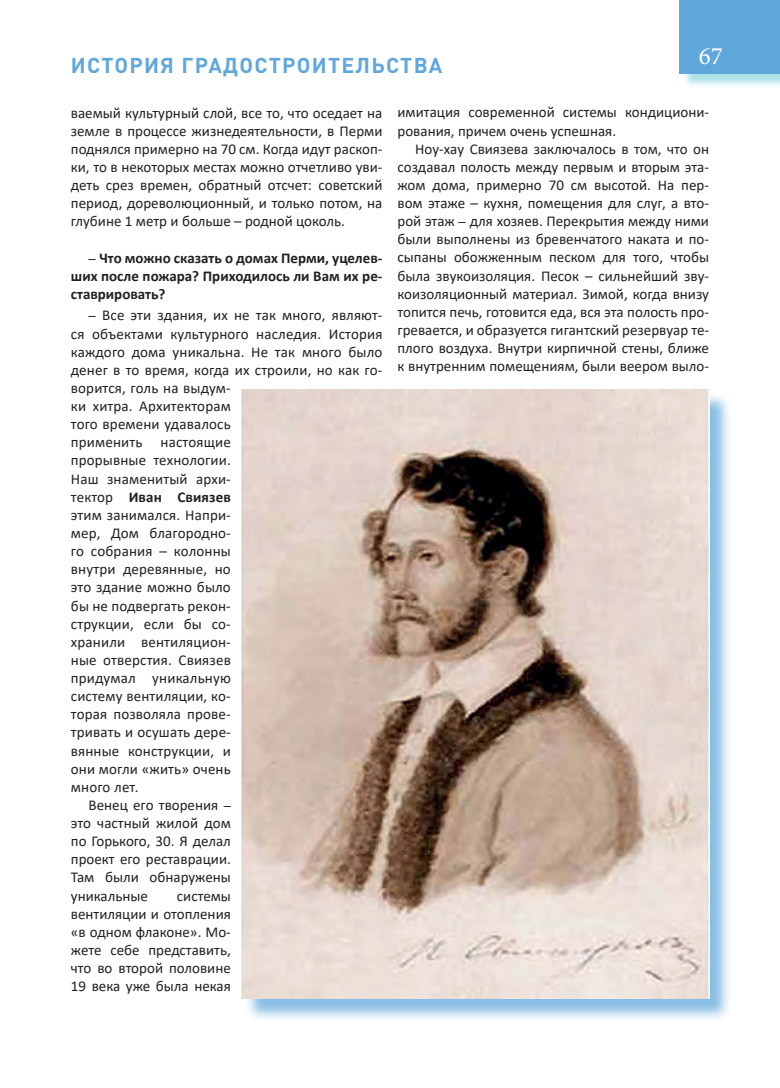
<style>
.page{position:relative;width:780px;height:1088px;background:#fff}
.page>*{position:absolute;margin:0;border:0;box-sizing:border-box;transform-origin:0 0}
.t1{font:25px "Minion Pro";color:#fff}
.верх{font:700 21.25px "DIN Pro";letter-spacing:.06em;color:#60a7db}
.основной_текст{font:15px/18.1px "Calibri";letter-spacing:.01em;color:#231f20;text-align:justify}
.основной_текст-2{font:700 15px/18.1px "Calibri";color:#231f20;text-align:justify}
.s1{font-family:"Helios Cond";font-weight:400}
.s2{font-family:"Helios Cond"}
.s3{font-weight:700}
</style>
<div class="page">
<div style="left:681px;top:2px;width:99px;height:87px;background:#53c5d1;opacity:.5"></div>
<div style="left:679px;top:0;width:101px;height:73px;background:#60a7db"></div>
<div style="left:244px;top:393px;width:488px;height:629px;background:#60a7db;opacity:.75"></div>
<img style="left:241px;top:390px;width:468px;height:609px">
<p class="верх" style="left:71px;top:51px;width:373px">ИСТОРИЯ ГРАДОСТРОИТЕЛЬСТВА</p>
<h1 class="t1" style="left:698px;top:40px;width:26px">67</h1>
<p class="основной_текст" style="left:71px;top:103px;width:313px">ваемый культурный слой, все то, что оседает на земле в процессе жизнедеятельности, в Перми поднялся примерно на 70 см. Когда идут раскоп&shy;ки, то в некоторых местах можно отчетливо уви&shy;деть срез времен, обратный отсчет: советский период, дореволюционный, и только потом, на глубине 1 метр и больше – родной цоколь.</p>
<p class="основной_текст-2" style="left:71px;top:248px;width:313px;text-indent:18px"><span class="s1">–</span> Что можно сказать о домах Перми, уцелев&shy;ших после пожара? Приходилось ли Вам их ре&shy;ставрировать?</p>
<p class="основной_текст" style="left:71px;top:306px;width:313px;text-align:left;text-indent:18px"><span class="s2">–</span> Все эти здания, их не так много, являют&shy;ся объектами культурного наследия. История каждого дома уникальна. Не так много было денег в то время, когда их строили, но как го&shy;ворится, голь на выдум-<br>ки хитра. Архитекторам<br>того времени удавалось<br>применить настоящие<br>прорывные технологии.<br>Наш знаменитый архи-<br>тектор <span class="s3">Иван Свиязев<br></span>этим занимался. Напри-<br>мер, Дом благородно-<br>го собрания – колонны<br>внутри деревянные, но<br>это здание можно было<br>бы не подвергать рекон-<br>струкции, если бы со-<br>хранили вентиляцион-<br>ные отверстия. Свиязев<br>придумал уникальную<br>систему вентиляции, ко-<br>торая позволяла прове-<br>тривать и осушать дере-<br>вянные конструкции, и<br>они могли «жить» очень<br>много лет.</p>
<p class="основной_текст" style="left:71px;top:795px;width:161px;text-indent:18px">Венец его творения <span class="s2">– </span>это частный жилой дом по Горького, 30. Я делал проект его реставрации.<br>Там были обнаружены уникальные</p>
<p class="основной_текст" style="left:71px;top:886px;width:161px;text-indent:106px">системы вентиляции и отопления «в одном флаконе». Мо&shy;жете себе представить, что во второй половине 19 века уже была некая</p>
<p class="основной_текст" style="left:397px;top:103px;width:313px">имитация современной системы кондициони&shy;рования, причем очень успешная.</p>
<p class="основной_текст" style="left:397px;top:139px;width:313px;text-indent:18px">Ноу-хау Свиязева заключалось в том, что он создавал полость между первым и вторым эта&shy;жом дома, примерно 70 см высотой. На пер&shy;вом этаже – кухня, помещения для слуг, а вто&shy;рой этаж <span class="s2">–</span> для хозяев. Перекрытия между ними были выполнены из бревенчатого наката и по&shy;сыпаны обожженным песком для того, чтобы была звукоизоляция. Песок – сильнейший зву&shy;коизоляционный материал. Зимой, когда внизу топится печь, готовится еда, вся эта полость про&shy;гревается, и образуется гигантский резервуар те&shy;плого воздуха. Внутри кирпичной стены, ближе к внутренним помещениям, были веером выло-</p>
</div>
